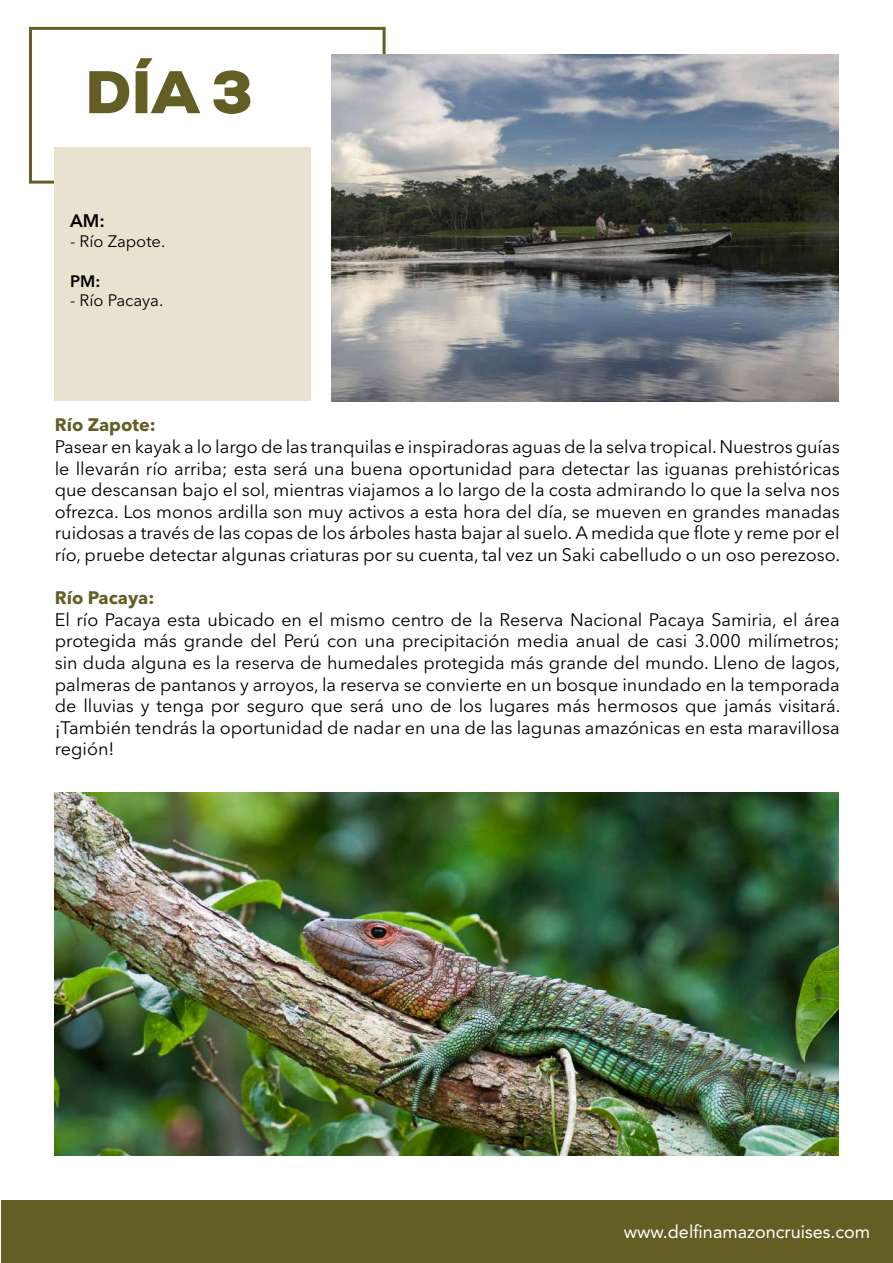
<style>
.page{position:relative;width:893px;height:1263px;background:#fff}
.page>*{position:absolute;margin:0;border:0;box-sizing:border-box;transform-origin:0 0}
.t1{font:900 60px "Nexa";color:#635e24}
.t2{font:18px/21.6px "Avenir Next LT Pro";color:#000;text-align:justify}
.t3{font:18px "Avenir LT Std";color:#fff}
.t4{font:700 18px "Avenir Next LT Pro";color:#635e24}
.t5{font:600 18px "Avenir Next LT Pro";color:#000}
.t6{font:16.5px "Avenir Next LT Pro";color:#000}
.t7{font:600 16.5px "Avenir Next LT Pro";color:#000}
</style>
<div class="page">
<div style="left:1px;top:1200px;width:891px;height:62px;background:#635e24"></div>
<div style="left:29px;top:27px;width:357px;height:157px;border:3px solid #635e24"></div>
<div style="left:271px;top:134px;width:81px;height:74px;background:#fff"></div>
<div style="left:55px;top:147px;width:256px;height:254px;background:#e8e3d1"></div>
<img style="left:332px;top:54px;width:507px;height:347px">
<img style="left:55px;top:792px;width:784px;height:364px">
<h1 class="t1" style="left:85px;top:54px;width:169px">DÍA 3</h1>
<p class="t5" style="left:70px;top:210px;width:36px">AM:</p>
<p class="t6" style="left:70px;top:231px;width:97px">- Río Zapote.</p>
<p class="t7" style="left:70px;top:271px;width:32px">PM:</p>
<p class="t6" style="left:70px;top:291px;width:95px">- Río Pacaya.</p>
<p class="t4" style="left:55px;top:414px;width:103px">Río Zapote:</p>
<p class="t2" style="left:55px;top:436px;width:787px">Pasear en kayak a lo largo de las tranquilas e inspiradoras aguas de la selva tropical. Nuestros guías le llevarán río arriba; esta será una buena oportunidad para detectar las iguanas prehistóricas que descansan bajo el sol, mientras viajamos a lo largo de la costa admirando lo que la selva nos ofrezca. Los monos ardilla son muy activos a esta hora del día, se mueven en grandes manadas ruidosas a través de las copas de los árboles hasta bajar al suelo. A medida que flote y reme por el río, pruebe detectar algunas criaturas por su cuenta, tal vez un Saki cabelludo o un oso perezoso.</p>
<p class="t4" style="left:55px;top:587px;width:101px">Río Pacaya:</p>
<p class="t2" style="left:55px;top:609px;width:787px">El río Pacaya esta ubicado en el mismo centro de la Reserva Nacional Pacaya Samiria, el área protegida más grande del Perú con una precipitación media anual de casi 3.000 milímetros; sin duda alguna es la reserva de humedales protegida más grande del mundo. Lleno de lagos, palmeras de pantanos y arroyos, la reserva se convierte en un bosque inundado en la temporada de lluvias y tenga por seguro que será uno de los lugares más hermosos que jamás visitará. ¡También tendrás la oportunidad de nadar en una de las lagunas amazónicas en esta maravillosa región!</p>
<p class="t3" style="left:624px;top:1221px;width:248px">www.delfinamazoncruises.com</p>
</div>
